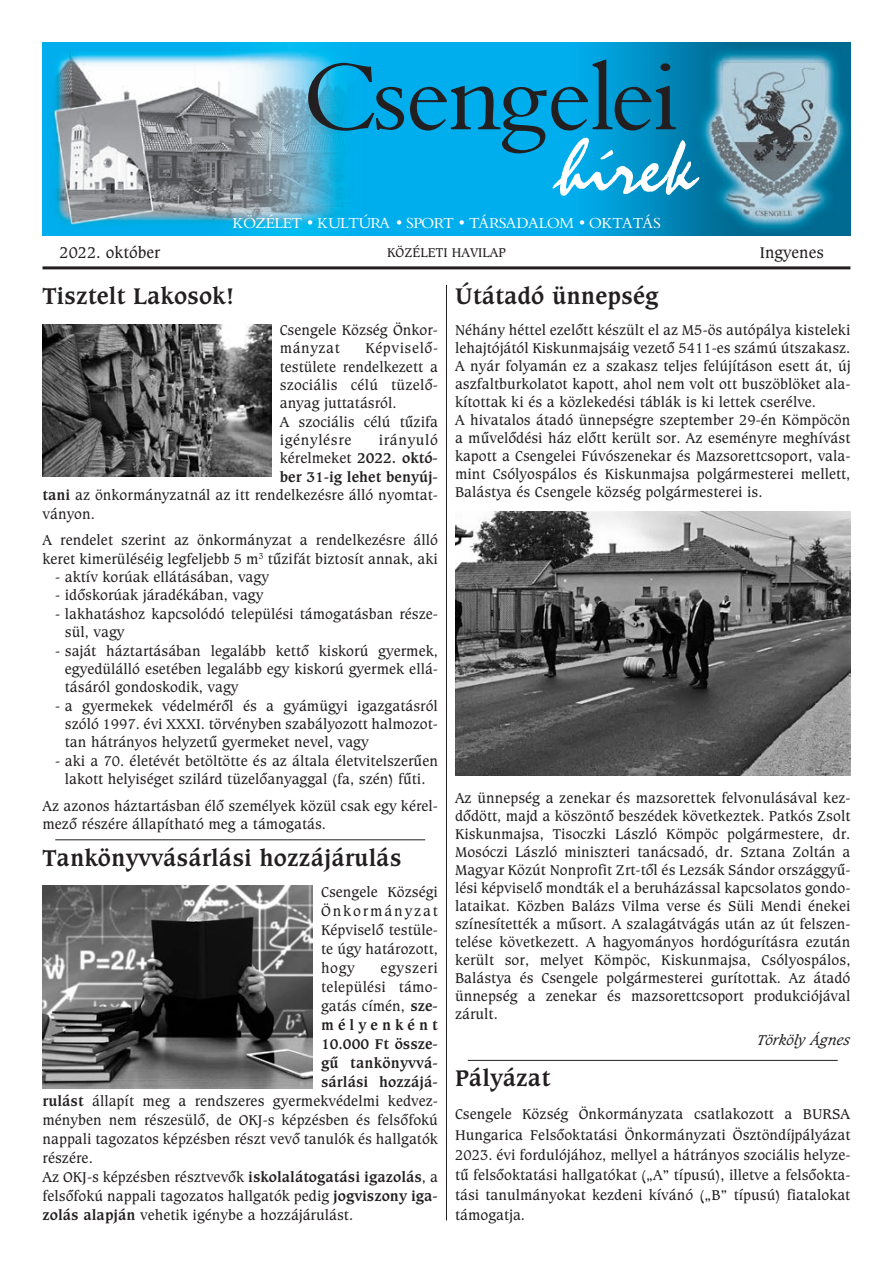
<style>
.page{position:relative;width:893px;height:1263px;background:#fff}
.page>*{position:absolute;margin:0;border:0;box-sizing:border-box;transform-origin:0 0}
.t1{font:97.5px "Aldine 401 PFL";color:#231f20}
.t2{font:78px "H Staccato 222 BT";color:#fff}
.Cím{font:700 24px "Caxton PFL";color:#231f20}
.Cím_vonal_nélkül{font:700 24px "Caxton PFL";color:#231f20}
.t3{font:16.5px "Caxton PFL";color:#231f20}
.t4{font:15px/18px "Caxton PFL";color:#231f20;text-align:justify}
.t5{font:700 15px "Caxton PFL";color:#231f20}
.t6{font:15px "Aldine 401 PFL";color:#fff}
.t7{font:15px "Caxton PFL";letter-spacing:.04em;color:#231f20}
.Aláírás{font:italic 15px "Caxton PFL";color:#231f20}
.t8{font:700 15px "Caxton PFL";letter-spacing:.27em;color:#231f20}
.t9{font:13.5px "Caxton PFL";color:#231f20}
.s1{font-weight:700}
</style>
<div class="page">
<hr style="left:43px;top:266px;width:807px;height:3px;background:#231f20">
<img style="left:43px;top:43px;width:807px;height:193px">
<hr style="left:446px;top:285px;width:1px;height:935px;background:#231f20">
<hr style="left:55px;top:839px;width:370px;height:1px;background:#231f20">
<img style="left:455px;top:512px;width:395px;height:263px">
<img style="left:43px;top:324px;width:228px;height:153px">
<img style="left:43px;top:885px;width:270px;height:203px">
<hr style="left:468px;top:1060px;width:370px;height:1px;background:#231f20">
<p class="t1" style="left:304px;top:37px;width:372px">Csengelei</p>
<p class="t2" style="left:561px;top:124px;width:136px">hírek</p>
<p class="t6" style="left:232px;top:214px;width:430px">KÖZÉLET • KULTÚRA • SPORT • TÁRSADALOM • OKTATÁS</p>
<p class="t3" style="left:60px;top:242px;width:102px">2022. október</p>
<p class="t9" style="left:387px;top:244px;width:120px">KÖZÉLETI HAVILAP</p>
<p class="t3" style="left:760px;top:242px;width:66px">Ingyenes</p>
<p class="Cím_vonal_nélkül" style="left:43px;top:281px;width:193px">Tisztelt Lakosok!</p>
<p class="t4" style="left:280px;top:320px;width:160px">Csengele Község Önkor&shy;mányzat</p>
<p class="t4" style="left:280px;top:339px;width:160px;text-indent:86px">Képviselő&shy;testülete rendelkezett a szociális célú tüzelő&shy;anyag juttatásról.</p>
<p class="t4" style="left:280px;top:412px;width:160px">A szociális célú tűzifa igénylésre</p>
<p class="t7" style="left:379px;top:431px;width:61px">irányuló</p>
<p class="t4" style="left:280px;top:449px;width:160px">kérelmeket <span class="s1">2022. októ-</span></p>
<p class="t5" style="left:280px;top:467px;width:160px">ber 31-ig lehet benyúj-</p>
<p class="t4" style="left:43px;top:486px;width:397px"><span class="s1">tani</span> az önkormányzatnál az itt rendelkezésre álló nyomtat-</p>
<p class="t4" style="left:43px;top:504px;width:54px">ványon.</p>
<p class="t4" style="left:43px;top:531px;width:397px">A rendelet szerint az önkormányzat a rendelkezésre álló keret kimerüléséig legfeljebb 5 m<sup>3</sup> tűzifát biztosít annak, aki</p>
<p class="t4" style="left:55px;top:568px;width:215px">- aktív korúak ellátásában, vagy</p>
<p class="t4" style="left:55px;top:586px;width:210px">- időskorúak járadékában, vagy</p>
<p class="t4" style="left:65px;top:604px;width:375px;text-indent:-10px">- lakhatáshoz kapcsolódó települési támogatásban része&shy;sül, vagy</p>
<p class="t4" style="left:65px;top:641px;width:375px;text-indent:-10px">- saját háztartásában legalább kettő kiskorú gyermek, egyedülálló esetében legalább egy kiskorú gyermek ellá&shy;tásáról gondoskodik, vagy</p>
<p class="t4" style="left:65px;top:696px;width:375px;text-indent:-10px">- a gyermekek védelméről és a gyámügyi igazgatásról szóló 1997. évi XXXI. törvényben szabályozott halmozot&shy;tan hátrányos helyzetű gyermeket nevel, vagy</p>
<p class="t4" style="left:55px;top:751px;width:384px;text-align:center">- aki a 70. életévét betöltötte és az általa életvitelszerűen lakott helyiséget szilárd tüzelőanyaggal (fa, szén) fűti.</p>
<p class="t4" style="left:43px;top:796px;width:397px">Az azonos háztartásban élő személyek közül csak egy kérel&shy;mező részére állapítható meg a támogatás.</p>
<p class="Cím" style="left:43px;top:843px;width:360px">Tankönyvvásárlási hozzájárulás</p>
<p class="t4" style="left:321px;top:883px;width:118px;line-height:19px">Csengele Községi Önkormányzat Képviselő testüle&shy;te úgy határozott, hogy</p>
<p class="t7" style="left:381px;top:959px;width:59px">egyszeri</p>
<p class="t4" style="left:321px;top:978px;width:118px">települési támo-</p>
<p class="t4" style="left:321px;top:997px;width:118px">gatás címén, <span class="s1">sze-</span></p>
<p class="t8" style="left:321px;top:1016px;width:118px">mélyenként</p>
<p class="t5" style="left:321px;top:1035px;width:118px">10.000 Ft össze-</p>
<p class="t5" style="left:321px;top:1054px;width:118px">gű tankönyvvá-</p>
<p class="t5" style="left:321px;top:1073px;width:118px">sárlási hozzájá-</p>
<p class="t4" style="left:43px;top:1092px;width:397px"><span class="s1">rulást</span> állapít meg a rendszeres gyermekvédelmi kedvez-</p>
<p class="t4" style="left:43px;top:1111px;width:397px">ményben nem részesülő, de OKJ-s képzésben és felsőfokú</p>
<p class="t4" style="left:43px;top:1130px;width:397px">nappali tagozatos képzésben részt vevő tanulók és hallgatók</p>
<p class="t4" style="left:43px;top:1149px;width:52px">részére.</p>
<p class="t4" style="left:43px;top:1167px;width:397px;line-height:19px">Az OKJ-s képzésben résztvevők <span class="s1">iskolalátogatási igazolás</span>, a felsőfokú nappali tagozatos hallgatók pedig <span class="s1">jogviszony iga&shy;zolás alapján</span> vehetik igénybe a hozzájárulást.</p>
<p class="Cím_vonal_nélkül" style="left:455px;top:281px;width:205px">Útátadó ünnepség</p>
<p class="t4" style="left:455px;top:320px;width:397px">Néhány héttel ezelőtt készült el az M5-ös autópálya kisteleki lehajtójától Kiskunmajsáig vezető 5411-es számú útszakasz.<br>A nyár folyamán ez a szakasz teljes felújításon esett át, új aszfaltburkolatot kapott, ahol nem volt ott buszöblöket ala&shy;kítottak ki és a közlekedési táblák is ki lettek cserélve.</p>
<p class="t4" style="left:455px;top:410px;width:397px">A hivatalos átadó ünnepségre szeptember 29-én Kömpöcön a művelődési ház előtt került sor. Az eseményre meghívást kapott a Csengelei Fúvószenekar és Mazsorettcsoport, vala&shy;mint Csólyospálos és Kiskunmajsa polgármesterei mellett, Balástya és Csengele község polgármesterei is.</p>
<p class="t4" style="left:455px;top:788px;width:397px">Az ünnepség a zenekar és mazsorettek felvonulásával kez&shy;dődött, majd a köszöntő beszédek következtek. Patkós Zsolt Kiskunmajsa, Tisoczki László Kömpöc polgármestere, dr.<br>Mosóczi László miniszteri tanácsadó, dr. Sztana Zoltán a Magyar Közút Nonprofit Zrt-től és Lezsák Sándor országgyű&shy;lési képviselő mondták el a beruházással kapcsolatos gondo&shy;lataikat. Közben Balázs Vilma verse és Süli Mendi énekei színesítették a műsort. A szalagátvágás után az út felszen&shy;telése következett. A hagyományos hordógurításra ezután került sor, melyet Kömpöc, Kiskunmajsa, Csólyospálos, Balástya és Csengele polgármesterei gurítottak. Az átadó ünnepség a zenekar és mazsorettcsoport produkciójával zárult.</p>
<p class="Aláírás" style="left:757px;top:1031px;width:94px">Törköly Ágnes</p>
<p class="Cím" style="left:455px;top:1063px;width:97px">Pályázat</p>
<p class="t4" style="left:455px;top:1104px;width:397px;line-height:20.2px">Csengele Község Önkormányzata csatlakozott a BURSA Hungarica Felsőoktatási Önkormányzati Ösztöndíjpályázat 2023. évi fordulójához, mellyel a hátrányos szociális helyze&shy;tű felsőoktatási hallgatókat („A” típusú), illetve a felsőokta&shy;tási tanulmányokat kezdeni kívánó („B” típusú) fiatalokat támogatja.</p>
</div>
